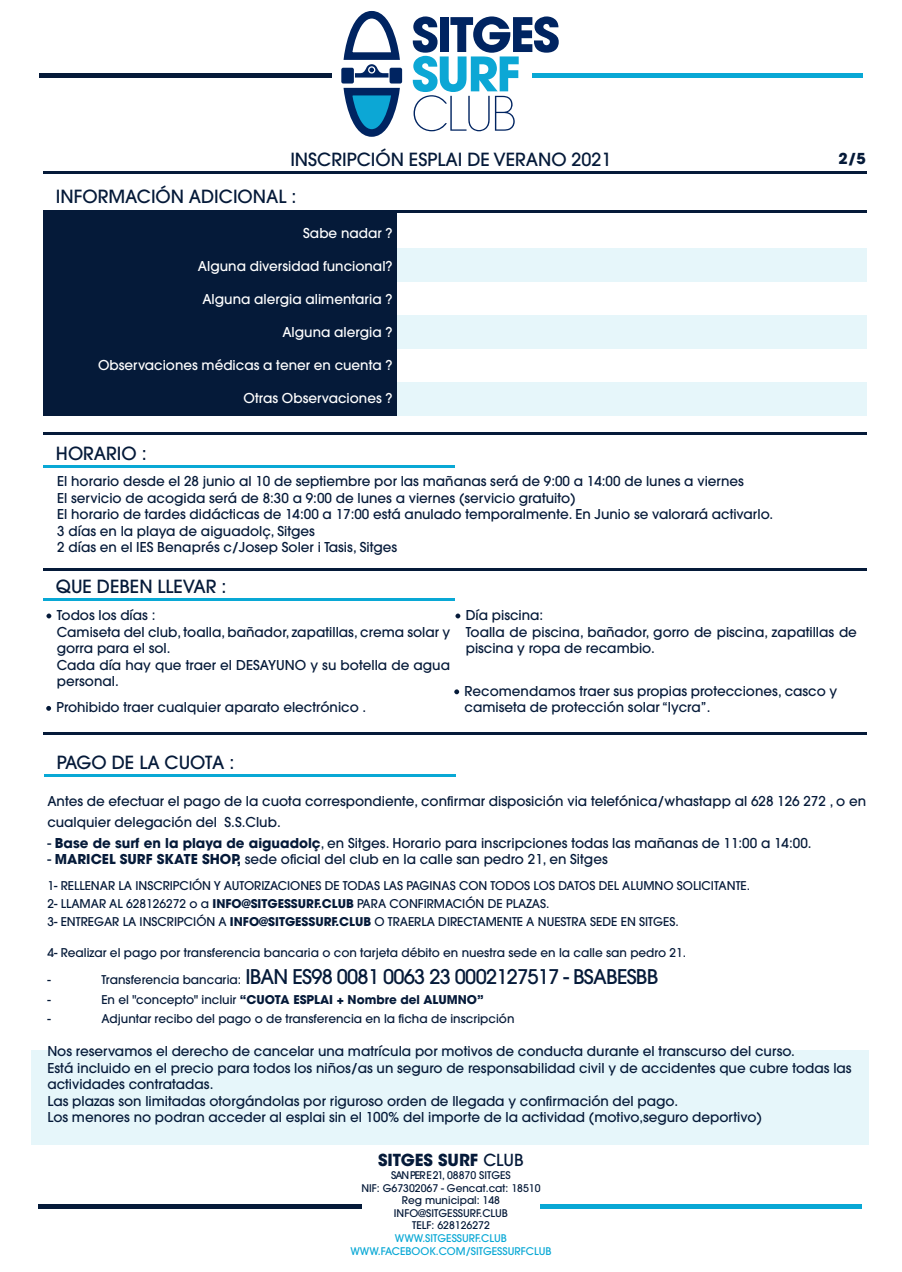
<style>
.page{position:relative;width:902px;height:1272px;background:#fff}
.page>*{position:absolute;margin:0;border:0;box-sizing:border-box;transform-origin:0 0}
.t1{font:500 20.1px "Avant Garde LT";letter-spacing:-.04em;color:#051a39}
.t2{font:500 18px/36.9px "Avant Garde LT";color:#051a39}
.t3{font:700 16.5px "ITC Avant Garde Std";color:#051a39}
.t4{font:700 15px "Avant Garde LT";color:#051a39}
.t5{font:500 13.5px/16.5px "Avant Garde LT";color:#051a39}
.t6{font:500 13.5px "Avant Garde LT";color:#fff}
.t7{font:500 12px/18px "Avant Garde LT";color:#051a39}
.t8{font:700 12px "Avant Garde LT";color:#051a39}
.t9{font:500 10.5px/12.6px "Avant Garde LT";color:#051a39;text-align:center}
.t10{font:500 10.5px/12.6px "Avant Garde LT";color:#09a8d5;text-align:center}
.s1{font-weight:700}
.s2{font-size:12px}
.s3{font-weight:500}
.s4{font-family:"Avant Garde LT";font-weight:500}
</style>
<div class="page">
<div style="left:31px;top:1049px;width:837px;height:95px;background:#e6f6fa"></div>
<hr style="left:38px;top:1204px;width:324px;height:4px;background:#051a39">
<hr style="left:540px;top:1204px;width:321px;height:4px;background:#09a8d5">
<hr style="left:39px;top:73px;width:292px;height:4px;background:#051a39">
<hr style="left:532px;top:73px;width:330px;height:4px;background:#09a8d5">
<svg style="left:413px;top:16px;width:145px;height:115px"></svg>
<svg style="left:343px;top:87px;width:57px;height:50px"></svg>
<svg style="left:341px;top:11px;width:62px;height:67px"></svg>
<div style="left:341px;top:68px;width:13px;height:15px;background:#002461;border-radius:2px"></div>
<div style="left:389px;top:68px;width:13px;height:15px;background:#002461;border-radius:2px"></div>
<hr style="left:43px;top:466px;width:412px;height:2px;background:#09a8d5">
<hr style="left:43px;top:171px;width:823px;height:2px;background:#051a39">
<hr style="left:43px;top:432px;width:823px;height:2px;background:#051a39">
<div style="left:43px;top:212px;width:354px;height:204px;background:#051a39"></div>
<hr style="left:43px;top:211px;width:823px;height:2px;background:#051a39">
<hr style="left:43px;top:732px;width:823px;height:2px;background:#051a39">
<hr style="left:43px;top:598px;width:412px;height:2px;background:#09a8d5">
<hr style="left:43px;top:568px;width:823px;height:2px;background:#051a39">
<svg style="left:46px;top:613px;width:5px;height:5px"></svg>
<svg style="left:455px;top:613px;width:5px;height:5px"></svg>
<div style="left:397px;top:315px;width:469px;height:34px;background:#e6f6fa"></div>
<div style="left:397px;top:382px;width:469px;height:33px;background:#e6f6fa"></div>
<div style="left:397px;top:248px;width:469px;height:33px;background:#e6f6fa"></div>
<hr style="left:44px;top:774px;width:411px;height:2px;background:#09a8d5">
<svg style="left:454px;top:689px;width:5px;height:5px"></svg>
<svg style="left:46px;top:706px;width:5px;height:4px"></svg>
<h2 class="t2" style="left:56px;top:141px;width:557px;text-indent:234px">INSCRIPCIÓN ESPLAI DE VERANO 2021<br>INFORMACIÓN ADICIONAL :</h2>
<p class="t6" style="left:303px;top:225px;width:91px">Sabe nadar ?</p>
<p class="t6" style="left:198px;top:257px;width:196px">Alguna diversidad funcional?</p>
<p class="t6" style="left:202px;top:290px;width:192px">Alguna alergia alimentaria ?</p>
<p class="t6" style="left:282px;top:323px;width:112px">Alguna alergia ?</p>
<p class="t6" style="left:98px;top:356px;width:296px">Observaciones médicas a tener en cuenta ?</p>
<p class="t6" style="left:243px;top:389px;width:150px">Otras Observaciones ?</p>
<h2 class="t2" style="left:56px;top:435px;width:92px">HORARIO :</h2>
<p class="t4" style="left:838px;top:149px;width:29px">2/5</p>
<p class="t5" style="left:57px;top:473px;width:717px">El horario desde el 28 junio al 10 de septiembre por las mañanas será de 9:00 a 14:00 de lunes a viernes<br>El servicio de acogida será de 8:30 a 9:00 de lunes a viernes (servicio gratuito)<br>El horario de tardes didácticas de 14:00 a 17:00 está anulado temporalmente. En Junio se valorará activarlo.<br>3 días en la playa de aiguadolç, Sitges<br>2 días en el IES Benaprés c/Josep Soler i Tasis, Sitges</p>
<h2 class="t2" style="left:56px;top:568px;width:172px">QUE DEBEN LLEVAR :</h2>
<p class="t5" style="left:57px;top:607px;width:395px">Todos los días :<br>Camiseta del club, toalla, bañador, zapatillas, crema solar y gorra para el sol.<br>Cada día hay que traer el DESAYUNO y su botella de agua personal.</p>
<p class="t5" style="left:465px;top:607px;width:392px">Día piscina:<br>Toalla de piscina, bañador, gorro de piscina, zapatillas de piscina y ropa de recambio.</p>
<p class="t5" style="left:464px;top:682px;width:374px">Recomendamos traer sus propias protecciones, casco y</p>
<p class="t5" style="left:56px;top:699px;width:311px">Prohibido traer cualquier aparato electrónico .</p>
<p class="t5" style="left:464px;top:699px;width:247px">camiseta de protección solar “lycra”.</p>
<h2 class="t2" style="left:57px;top:744px;width:179px">PAGO DE LA CUOTA :</h2>
<p class="t5" style="left:47px;top:790px;width:820px;line-height:21px">Antes de efectuar el pago de la cuota correspondiente, confirmar disposición via telefónica/whastapp al 628 126 272 , o en cualquier delegación del S.S.Club.</p>
<p class="t5" style="left:47px;top:834px;width:765px">- <span class="s1">Base de surf en la playa de aiguadolç</span>, en Sitges. Horario para inscripciones todas las mañanas de 11:00 a 14:00.</p>
<p class="t5" style="left:47px;top:851px;width:562px">- <span class="s1">MARICEL SURF SKATE SHOP,</span> sede oficial del club en la calle san pedro 21, en Sitges</p>
<p class="t7" style="left:47px;top:876px;width:704px">1- RELLENAR LA INSCRIPCIÓN Y AUTORIZACIONES DE TODAS LAS PAGINAS CON TODOS LOS DATOS DEL ALUMNO SOLICITANTE.<br>2- LLAMAR AL 628126272 o a <span class="s1">INFO@SITGESSURF.CLUB</span> PARA CONFIRMACIÓN DE PLAZAS.<br>3- ENTREGAR LA INSCRIPCIÓN A <span class="s1">INFO@SITGESSURF.CLUB</span> O TRAERLA DIRECTAMENTE A NUESTRA SEDE EN SITGES.</p>
<p class="t7" style="left:47px;top:943px;width:640px">4- Realizar el pago por transferencia bancaria o con tarjeta débito en nuestra sede en la calle san pedro 21.</p>
<p class="t7" style="left:47px;top:970px;width:5px">-</p>
<h1 class="t1" style="left:101px;top:964px;width:558px"><span class="s2">Transferencia bancaria:</span> IBAN ES98 0081 0063 23 0002127517 - BSABESBB</h1>
<p class="t7" style="left:47px;top:990px;width:5px">-</p>
<p class="t8" style="left:101px;top:991px;width:384px"><span class="s3">En el "concepto" incluir</span> “CUOTA ESPLAI + Nombre del ALUMNO”</p>
<p class="t7" style="left:47px;top:1010px;width:5px">-</p>
<p class="t7" style="left:101px;top:1010px;width:414px">Adjuntar recibo del pago o de transferencia en la ficha de inscripción</p>
<p class="t5" style="left:47px;top:1043px;width:805px">Nos reservamos el derecho de cancelar una matrícula por motivos de conducta durante el transcurso del curso.<br>Está incluido en el precio para todos los niños/as un seguro de responsabilidad civil y de accidentes que cubre todas las actividades contratadas.<br>Las plazas son limitadas otorgándolas por riguroso orden de llegada y confirmación del pago.<br>Los menores no podran acceder al esplai sin el 100% del importe de la actividad (motivo,seguro deportivo)</p>
<p class="t3" style="left:378px;top:1149px;width:147px">SITGES SURF <span class="s4">CLUB</span></p>
<p class="t9" style="left:361px;top:1168px;width:180px">SAN PER E 21, 08870 SITGES<br>NIF: G67302067 - Gencat.cat: 18510<br>Reg municipal: 148<br>INFO@SITGESSURF.CLUB<br>TELF: 628126272</p>
<p class="t10" style="left:350px;top:1231px;width:203px">WWW.SITGESSURF.CLUB<br>WWW.FACEBOOK.COM/SITGESSURFCLUB</p>
</div>
